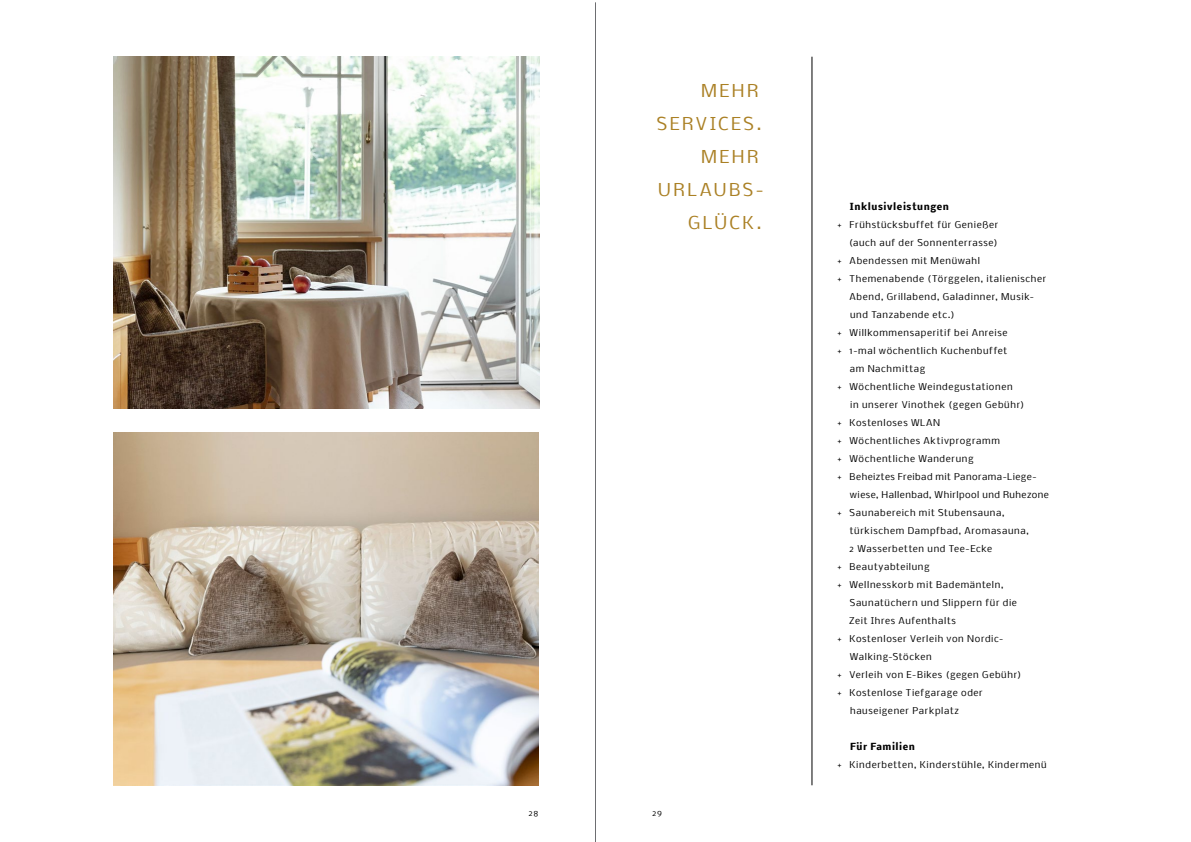
<style>
.page{position:relative;width:1191px;height:842px;background:#fff}
.page>*{position:absolute;margin:0;border:0;box-sizing:border-box;transform-origin:0 0}
.t1{font:17px "Nobile";letter-spacing:.145em;color:#aa8024}
.t2{font:9px "Nobile";letter-spacing:.07em;color:#000}
.t3{font:9px "Nobile";letter-spacing:.05em;color:#000}
.t4{font:700 9px "Nobile";letter-spacing:.06em;color:#000}
.t5{font:8px "Nobile";color:#000}
</style>
<div class="page">
<img style="left:113px;top:57px;width:426px;height:351px">
<img style="left:113px;top:432px;width:426px;height:353px">
<hr style="left:811px;top:57px;width:1px;height:728px;background:#000">
<hr style="left:595px;top:2px;width:1px;height:840px;background:#6d6e71">
<h1 class="t1" style="left:701px;top:78px;width:59px">MEHR</h1>
<h1 class="t1" style="left:657px;top:111px;width:106px">SERVICES.</h1>
<h1 class="t1" style="left:701px;top:144px;width:59px">MEHR</h1>
<h1 class="t1" style="left:658px;top:177px;width:107px">URLAUBS-</h1>
<h1 class="t1" style="left:688px;top:210px;width:75px">GLÜCK.</h1>
<p class="t5" style="left:528px;top:807px;width:11px">28</p>
<p class="t5" style="left:652px;top:807px;width:11px">29</p>
<p class="t4" style="left:850px;top:199px;width:100px">Inklusivleistungen</p>
<p class="t2" style="left:837px;top:218px;width:163px">+ Frühstücksbuffet für Genießer</p>
<p class="t2" style="left:849px;top:236px;width:150px">(auch auf der Sonnenterrasse)</p>
<p class="t2" style="left:837px;top:254px;width:144px">+ Abendessen mit Menüwahl</p>
<p class="t2" style="left:837px;top:272px;width:211px">+ Themenabende (Törggelen, italienischer</p>
<p class="t2" style="left:849px;top:290px;width:186px">Abend, Grillabend, Galadinner, Musik-</p>
<p class="t2" style="left:850px;top:308px;width:106px">und Tanzabende etc.)</p>
<p class="t2" style="left:837px;top:326px;width:172px">+ Willkommensaperitif bei Anreise</p>
<p class="t2" style="left:837px;top:344px;width:172px">+ 1-mal wöchentlich Kuchenbuffet</p>
<p class="t2" style="left:850px;top:362px;width:77px">am Nachmittag</p>
<p class="t2" style="left:837px;top:380px;width:177px">+ Wöchentliche Weindegustationen</p>
<p class="t2" style="left:850px;top:398px;width:176px">in unserer Vinothek (gegen Gebühr)</p>
<p class="t2" style="left:837px;top:416px;width:105px">+ Kostenloses WLAN</p>
<p class="t2" style="left:837px;top:434px;width:164px">+ Wöchentliches Aktivprogramm</p>
<p class="t2" style="left:837px;top:452px;width:138px">+ Wöchentliche Wanderung</p>
<p class="t3" style="left:837px;top:470px;width:201px">+ Beheiztes Freibad mit Panorama-Liege-</p>
<p class="t2" style="left:850px;top:488px;width:200px">wiese, Hallenbad, Whirlpool und Ruhezone</p>
<p class="t2" style="left:837px;top:506px;width:169px">+ Saunabereich mit Stubensauna,</p>
<p class="t2" style="left:850px;top:524px;width:180px">türkischem Dampfbad, Aromasauna,</p>
<p class="t2" style="left:849px;top:542px;width:144px">2 Wasserbetten und Tee-Ecke</p>
<p class="t2" style="left:837px;top:560px;width:94px">+ Beautyabteilung</p>
<p class="t2" style="left:837px;top:578px;width:168px">+ Wellnesskorb mit Bademänteln,</p>
<p class="t2" style="left:849px;top:596px;width:169px">Saunatüchern und Slippern für die</p>
<p class="t2" style="left:849px;top:614px;width:108px">Zeit Ihres Aufenthalts</p>
<p class="t2" style="left:837px;top:632px;width:168px">+ Kostenloser Verleih von Nordic-</p>
<p class="t2" style="left:850px;top:650px;width:83px">Walking-Stöcken</p>
<p class="t2" style="left:837px;top:668px;width:186px">+ Verleih von E-Bikes (gegen Gebühr)</p>
<p class="t2" style="left:837px;top:686px;width:147px">+ Kostenlose Tiefgarage oder</p>
<p class="t2" style="left:850px;top:704px;width:110px">hauseigener Parkplatz</p>
<p class="t4" style="left:850px;top:739px;width:66px">Für Familien</p>
<p class="t2" style="left:837px;top:758px;width:211px">+ Kinderbetten, Kinderstühle, Kindermenü</p>
</div>
